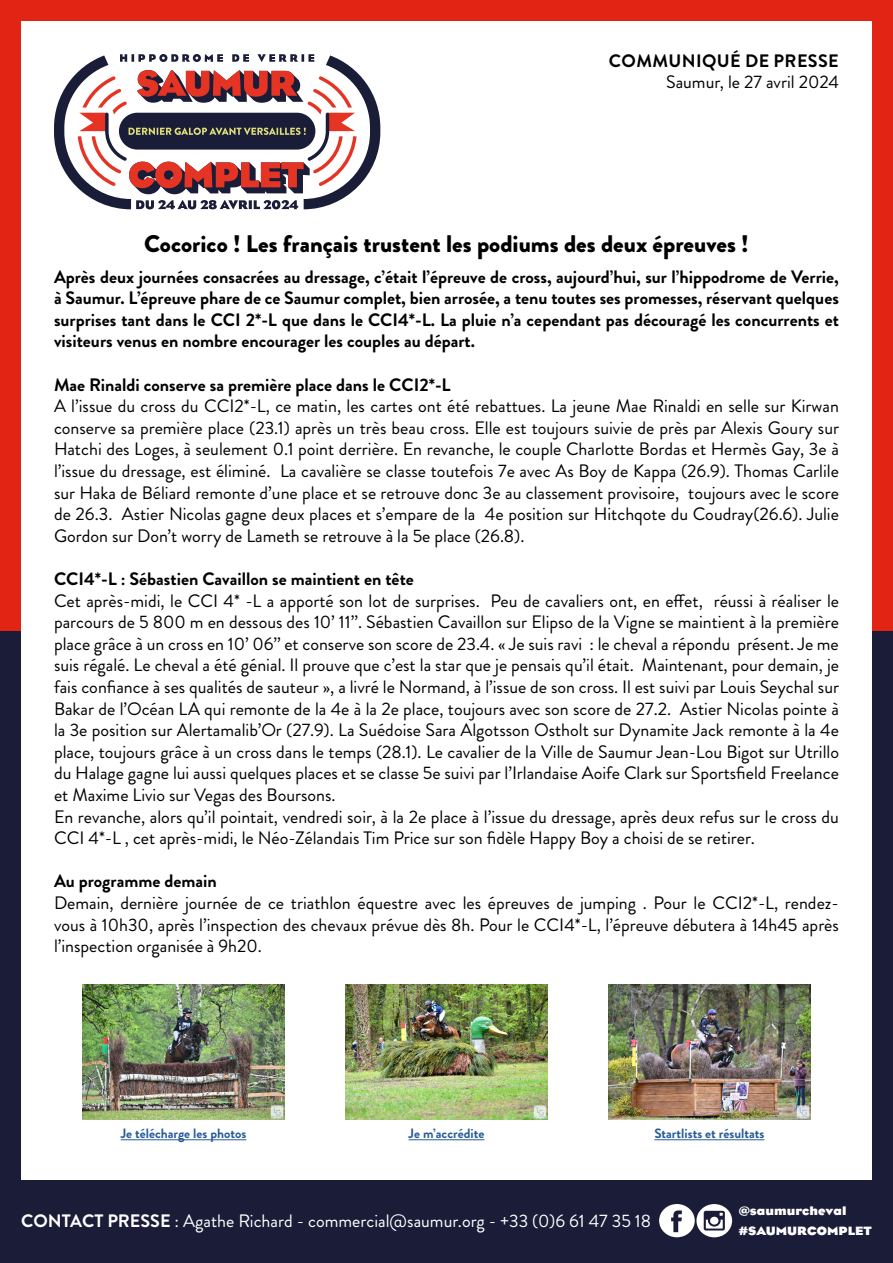
<style>
.page{position:relative;width:893px;height:1263px;background:#fff}
.page>*{position:absolute;margin:0;border:0;box-sizing:border-box;transform-origin:0 0}
.t1{font:900 24px "Brandon Grotesque";color:#000}
.t2{font:18px/21.6px "Brandon Grotesque";color:#000;text-align:justify}
.t3{font:700 18px/21.6px "Brandon Grotesque";color:#000;text-align:justify}
.t4{font:18px "Brandon Grotesque";color:#fff}
.t5{font:700 18px "Brandon Grotesque";letter-spacing:.02em;color:#000}
.t6{font:700 13.5px "Brandon Grotesque";color:#275b9b}
.t7{font:700 12.3px "Eagle";color:#fff;scale:1.06 1}
.s1{font-weight:700}
</style>
<div class="page">
<div style="left:0;top:0;width:893px;height:631px;background:#e22414"></div>
<div style="left:0;top:631px;width:893px;height:632px;background:#1a1c38"></div>
<div style="left:21px;top:21px;width:851px;height:1159px;background:#fff"></div>
<svg style="left:54px;top:54px;width:326px;height:155px"></svg>
<svg style="left:696px;top:1204px;width:36px;height:33px"></svg>
<div style="left:659px;top:1204px;width:36px;height:33px;background:#fff;border-radius:50%"></div>
<svg style="left:671px;top:1210px;width:11px;height:22px"></svg>
<svg style="left:704px;top:1211px;width:21px;height:19px"></svg>
<hr style="left:121px;top:1139px;width:125px;height:1px;background:#275b9b">
<hr style="left:409px;top:1139px;width:75px;height:1px;background:#275b9b">
<hr style="left:654px;top:1139px;width:110px;height:1px;background:#275b9b">
<img style="left:82px;top:984px;width:203px;height:135px">
<img style="left:345px;top:984px;width:203px;height:135px">
<img style="left:608px;top:984px;width:203px;height:135px">
<p class="t5" style="left:609px;top:48px;width:231px">COMMUNIQUÉ DE PRESSE</p>
<p class="t2" style="left:666px;top:71px;width:174px">Saumur, le 27 avril 2024</p>
<h1 class="t1" style="left:144px;top:226px;width:606px">Cocorico ! Les français trustent les podiums des deux épreuves !</h1>
<p class="t3" style="left:54px;top:266px;width:786px">Après deux journées consacrées au dressage, c’était l’épreuve de cross, aujourd’hui, sur l’hippodrome de Verrie, à Saumur. L’épreuve phare de ce Saumur complet, bien arrosée, a tenu toutes ses promesses, réservant quelques surprises tant dans le CCI 2*-L que dans le CCI4*-L. La pluie n’a cependant pas découragé les concurrents et visiteurs venus en nombre encourager les couples au départ.</p>
<p class="t3" style="left:54px;top:374px;width:398px">Mae Rinaldi conserve sa première place dans le CCI2*-L</p>
<p class="t2" style="left:54px;top:395px;width:787px">A l’issue du cross du CCI2*-L, ce matin, les cartes ont été rebattues. La jeune Mae Rinaldi en selle sur Kirwan conserve sa première place (23.1) après un très beau cross. Elle est toujours suivie de près par Alexis Goury sur Hatchi des Loges, à seulement 0.1 point derrière. En revanche, le couple Charlotte Bordas et Hermès Gay, 3e à l’issue du dressage, est éliminé. La cavalière se classe toutefois 7e avec As Boy de Kappa (26.9). Thomas Carlile sur Haka de Béliard remonte d’une place et se retrouve donc 3e au classement provisoire, toujours avec le score de 26.3. Astier Nicolas gagne deux places et s’empare de la 4e position sur Hitchqote du Coudray(26.6). Julie Gordon sur Don’t worry de Lameth se retrouve à la 5e place (26.8).</p>
<p class="t3" style="left:54px;top:568px;width:361px">CCI4*-L : Sébastien Cavaillon se maintient en tête</p>
<p class="t2" style="left:54px;top:590px;width:787px;text-align:left">Cet après-midi, le CCI 4* -L a apporté son lot de surprises. Peu de cavaliers ont, en effet, réussi à réaliser le parcours de 5 800 m en dessous des 10’ 11’’. Sébastien Cavaillon sur Elipso de la Vigne se maintient à la première place grâce à un cross en 10’ 06’’ et conserve son score de 23.4. « Je suis ravi : le cheval a répondu présent. Je me suis régalé. Le cheval a été génial. Il prouve que c’est la star que je pensais qu’il était. Maintenant, pour demain, je fais confiance à ses qualités de sauteur », a livré le Normand, à l’issue de son cross. Il est suivi par Louis Seychal sur Bakar de l’Océan LA qui remonte de la 4e à la 2e place, toujours avec son score de 27.2. Astier Nicolas pointe à la 3e position sur Alertamalib’Or (27.9). La Suédoise Sara Algotsson Ostholt sur Dynamite Jack remonte à la 4e place, toujours grâce à un cross dans le temps (28.1). Le cavalier de la Ville de Saumur Jean-Lou Bigot sur Utrillo du Halage gagne lui aussi quelques places et se classe 5e suivi par l’Irlandaise Aoife Clark sur Sportsfield Freelance et Maxime Livio sur Vegas des Boursons.<br>En revanche, alors qu’il pointait, vendredi soir, à la 2e place à l’issue du dressage, après deux refus sur le cross du CCI 4*-L , cet après-midi, le Néo-Zélandais Tim Price sur son fidèle Happy Boy a choisi de se retirer.</p>
<p class="t3" style="left:54px;top:871px;width:164px">Au programme demain</p>
<p class="t2" style="left:54px;top:892px;width:786px">Demain, dernière journée de ce triathlon équestre avec les épreuves de jumping . Pour le CCI2*-L, rendez&shy;vous à 10h30, après l’inspection des chevaux prévue dès 8h. Pour le CCI4*-L, l’épreuve débutera à 14h45 après l’inspection organisée à 9h20.</p>
<p class="t6" style="left:121px;top:1124px;width:127px">Je télécharge les photos</p>
<p class="t6" style="left:409px;top:1124px;width:77px">Je m’accrédite</p>
<p class="t6" style="left:654px;top:1124px;width:111px">Startlists et résultats</p>
<p class="t7" style="left:739px;top:1204px;width:103px">@saumurcheval</p>
<p class="t4" style="left:21px;top:1208px;width:631px"><span class="s1">CONTACT PRESSE</span> : Agathe Richard - commercial@saumur.org - +33 (0)6 61 47 35 18</p>
<p class="t7" style="left:739px;top:1224px;width:127px">#SAUMURCOMPLET</p>
</div>
